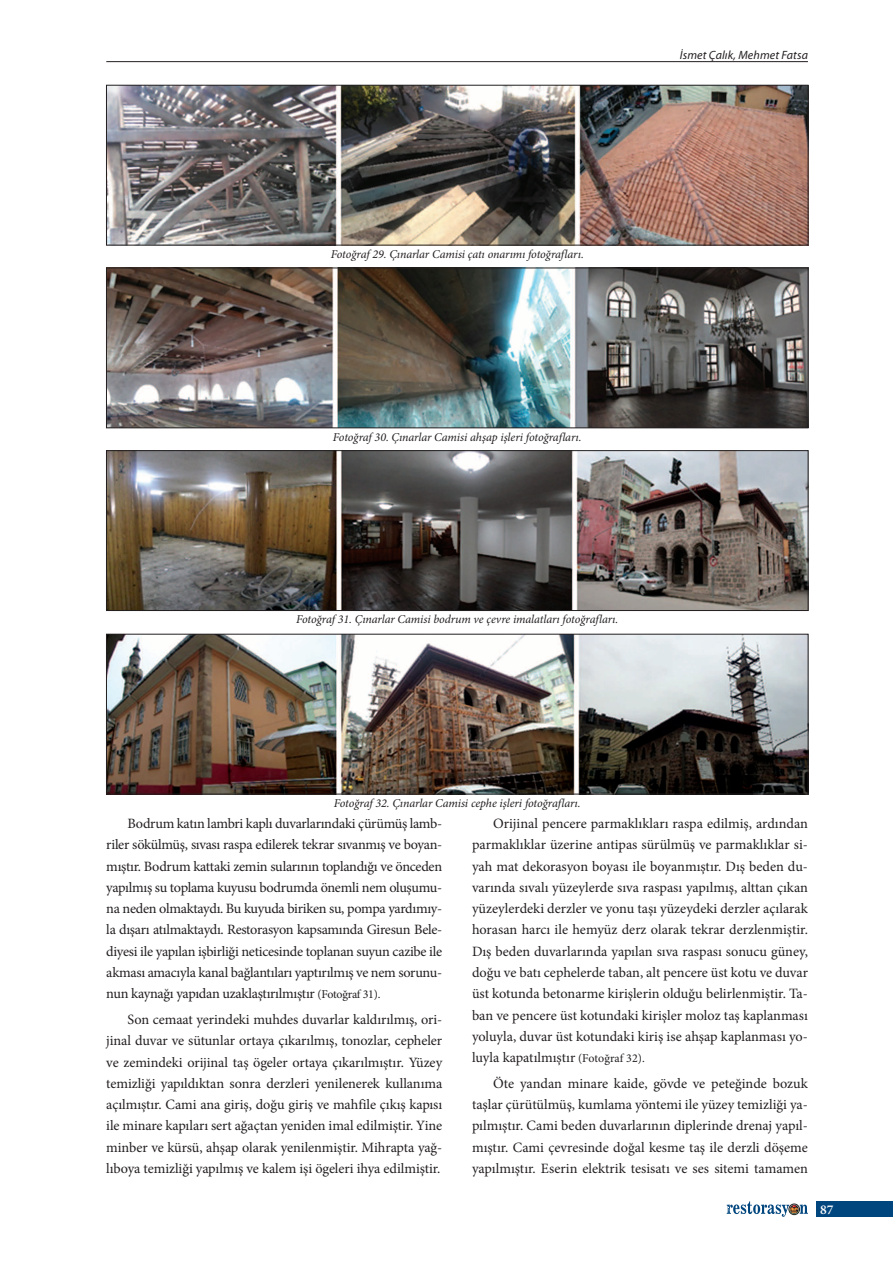
<style>
.page{position:relative;width:893px;height:1263px;background:#fff}
.page>*{position:absolute;margin:0;border:0;box-sizing:border-box;transform-origin:0 0}
.METİN_TEMEL{font:14.25px/21.3px "Minion Pro";letter-spacing:-.005em;color:#231f20;text-align:justify}
.t1{font:600 13.5px "Minion Pro";color:#fff}
.ResimAlti{font:italic 12px "Minion Pro";letter-spacing:-.01em;color:#231f20}
.t2{font:italic 12px "Myriad Pro";letter-spacing:.01em;color:#231f20}
.s1{font-size:12px}
</style>
<div class="page">
<div style="left:816px;top:1201px;width:77px;height:16px;background:#00467e"></div>
<svg style="left:727px;top:1201px;width:81px;height:16px"></svg>
<hr style="left:106px;top:61px;width:702px;height:1px;background:#231f20">
<img style="left:108px;top:87px;width:698px;height:156px">
<div style="left:106px;top:85px;width:702px;height:160px;border:1px solid #231f20"></div>
<img style="left:108px;top:270px;width:698px;height:156px">
<div style="left:106px;top:268px;width:702px;height:160px;border:1px solid #231f20"></div>
<img style="left:108px;top:452px;width:698px;height:157px">
<div style="left:106px;top:450px;width:702px;height:161px;border:1px solid #231f20"></div>
<img style="left:108px;top:636px;width:698px;height:156px">
<div style="left:106px;top:634px;width:702px;height:160px;border:1px solid #231f20"></div>
<p class="t2" style="left:680px;top:48px;width:130px">İsmet Çalık, Mehmet Fatsa</p>
<p class="ResimAlti" style="left:331px;top:246px;width:255px">Fotoğraf 29. Çınarlar Camisi çatı onarımı fotoğrafları.</p>
<p class="ResimAlti" style="left:333px;top:429px;width:250px">Fotoğraf 30. Çınarlar Camisi ahşap işleri fotoğrafları.</p>
<p class="ResimAlti" style="left:296px;top:611px;width:324px">Fotoğraf 31. Çınarlar Camisi bodrum ve çevre imalatları fotoğrafları.</p>
<p class="ResimAlti" style="left:334px;top:795px;width:248px">Fotoğraf 32. Çınarlar Camisi cephe işleri fotoğrafları.</p>
<p class="METİN_TEMEL" style="left:106px;top:813px;width:337px;text-indent:21px">Bodrum katın lambri kaplı duvarlarındaki çürümüş lamb&shy;riler sökülmüş, sıvası raspa edilerek tekrar sıvanmış ve boyan&shy;mıştır. Bodrum kattaki zemin sularının toplandığı ve önceden yapılmış su toplama kuyusu bodrumda önemli nem oluşumu&shy;na neden olmaktaydı. Bu kuyuda biriken su, pompa yardımıy&shy;la dışarı atılmaktaydı. Restorasyon kapsamında Giresun Bele&shy;diyesi ile yapılan işbirliği neticesinde toplanan suyun cazibe ile akması amacıyla kanal bağlantıları yaptırılmış ve nem sorunu&shy;nun kaynağı yapıdan uzaklaştırılmıştır <span class="s1">(Fotoğraf 31).</span></p>
<p class="METİN_TEMEL" style="left:106px;top:1009px;width:337px;text-indent:21px">Son cemaat yerindeki muhdes duvarlar kaldırılmış, ori&shy;jinal duvar ve sütunlar ortaya çıkarılmış, tonozlar, cepheler ve zemindeki orijinal taş ögeler ortaya çıkarılmıştır. Yüzey temizliği yapıldıktan sonra derzleri yenilenerek kullanıma açılmıştır. Cami ana giriş, doğu giriş ve mahfile çıkış kapısı ile minare kapıları sert ağaçtan yeniden imal edilmiştir. Yine minber ve kürsü, ahşap olarak yenilenmiştir. Mihrapta yağ&shy;lıboya temizliği yapılmış ve kalem işi ögeleri ihya edilmiştir.</p>
<p class="METİN_TEMEL" style="left:472px;top:813px;width:337px;text-indent:21px">Orijinal pencere parmaklıkları raspa edilmiş, ardından parmaklıklar üzerine antipas sürülmüş ve parmaklıklar si&shy;yah mat dekorasyon boyası ile boyanmıştır. Dış beden du&shy;varında sıvalı yüzeylerde sıva raspası yapılmış, alttan çıkan yüzeylerdeki derzler ve yonu taşı yüzeydeki derzler açılarak horasan harcı ile hemyüz derz olarak tekrar derzlenmiştir.<br>Dış beden duvarlarında yapılan sıva raspası sonucu güney, doğu ve batı cephelerde taban, alt pencere üst kotu ve duvar üst kotunda betonarme kirişlerin olduğu belirlenmiştir. Ta&shy;ban ve pencere üst kotundaki kirişler moloz taş kaplanması yoluyla, duvar üst kotundaki kiriş ise ahşap kaplanması yo&shy;luyla kapatılmıştır <span class="s1">(Fotoğraf 32).</span></p>
<p class="METİN_TEMEL" style="left:472px;top:1073px;width:337px;text-indent:21px">Öte yandan minare kaide, gövde ve peteğinde bozuk taşlar çürütülmüş, kumlama yöntemi ile yüzey temizliği ya&shy;pılmıştır. Cami beden duvarlarının diplerinde drenaj yapıl&shy;mıştır. Cami çevresinde doğal kesme taş ile derzli döşeme yapılmıştır. Eserin elektrik tesisatı ve ses sitemi tamamen</p>
<p class="t1" style="left:820px;top:1200px;width:15px">87</p>
</div>
